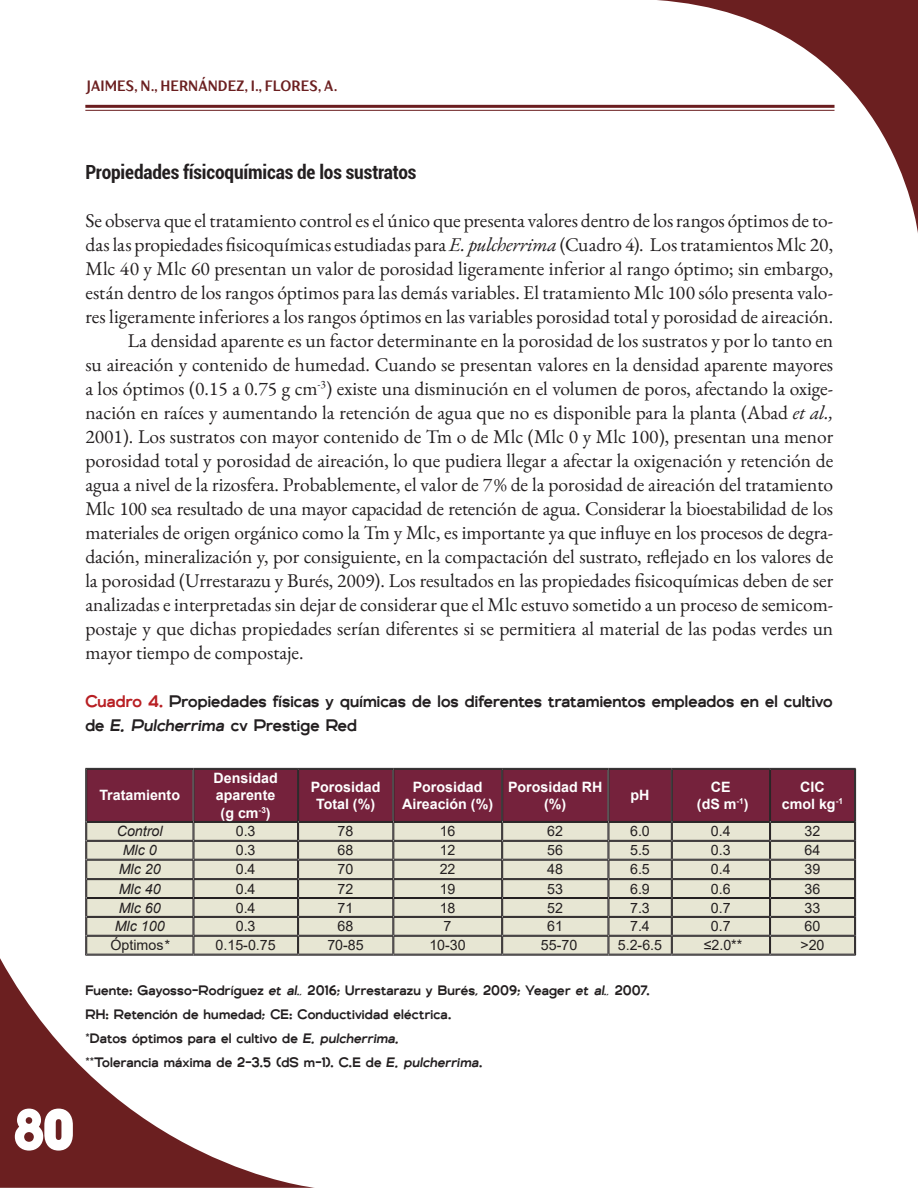
<style>
.page{position:relative;width:918px;height:1188px;background:#fff}
.page>*{position:absolute;margin:0;border:0;box-sizing:border-box;transform-origin:0 0}
.t1{font:60px "Bauhaus 93";color:#fff}
.cuerpo_de_texto{font:19.5px/24px "EB Garamond";color:#231f20;text-align:justify}
.primer_párrafo{font:19.5px/24px "EB Garamond";color:#231f20;text-align:justify}
.subtitulo2{font:700 condensed 19.5px "Roboto";letter-spacing:-.01em;color:#231f20}
.titulo_cuadro{font:500 16.5px/24px "Genova";letter-spacing:.005em;color:#231f20}
.t2{font:700 15px "TT Drugs Trl Cnd";letter-spacing:.005em;color:#6b1f20}
.t3{font:14.25px "Arial";color:#231f20}
.t4{font:700 14.25px/17.1px "Arial";color:#fff;text-align:center}
.t5{font:italic 14.25px "Arial";color:#231f20}
.fuente_cuadro{font:500 13.5px "Genova";letter-spacing:.01em;color:#231f20}
.s1{font-style:italic}
.s2{color:#b81f23}
.s3{font-weight:400;font-style:italic}
</style>
<div class="page">
<svg style="left:0;top:958px;width:315px;height:230px"></svg>
<svg style="left:656px;top:0;width:262px;height:233px"></svg>
<hr style="left:85px;top:105px;width:750px;height:3px;background:#6b1d1f">
<hr style="left:85px;top:110px;width:750px;height:1px;background:#6b1d1f">
<hr style="left:85px;top:768px;width:108px;height:1px;background:#231f20">
<hr style="left:193px;top:768px;width:105px;height:1px;background:#231f20">
<hr style="left:298px;top:768px;width:95px;height:1px;background:#231f20">
<hr style="left:393px;top:768px;width:109px;height:1px;background:#231f20">
<hr style="left:502px;top:768px;width:106px;height:1px;background:#231f20">
<hr style="left:608px;top:768px;width:64px;height:1px;background:#231f20">
<hr style="left:672px;top:768px;width:98px;height:1px;background:#231f20">
<hr style="left:770px;top:768px;width:86px;height:1px;background:#231f20">
<svg style="left:85px;top:769px;width:771px;height:186px;background:#b59d99"></svg>
<hr style="left:87px;top:954px;width:106px;height:1px;background:#231f20">
<hr style="left:85px;top:955px;width:108px;height:1px;background:#231f20">
<hr style="left:194px;top:954px;width:104px;height:1px;background:#231f20">
<hr style="left:193px;top:955px;width:105px;height:1px;background:#231f20">
<hr style="left:298px;top:954px;width:95px;height:1px;background:#231f20">
<hr style="left:298px;top:955px;width:95px;height:1px;background:#231f20">
<hr style="left:394px;top:954px;width:108px;height:1px;background:#231f20">
<hr style="left:393px;top:955px;width:109px;height:1px;background:#231f20">
<hr style="left:503px;top:954px;width:105px;height:1px;background:#231f20">
<hr style="left:502px;top:955px;width:106px;height:1px;background:#231f20">
<hr style="left:609px;top:954px;width:63px;height:1px;background:#231f20">
<hr style="left:608px;top:955px;width:64px;height:1px;background:#231f20">
<hr style="left:672px;top:954px;width:98px;height:1px;background:#231f20">
<hr style="left:672px;top:955px;width:98px;height:1px;background:#231f20">
<hr style="left:770px;top:954px;width:85px;height:1px;background:#231f20">
<hr style="left:770px;top:955px;width:86px;height:1px;background:#231f20">
<p class="t2" style="left:87px;top:76px;width:252px">JAIMES, N., HERNÁNDEZ, I., FLORES, A.</p>
<p class="subtitulo2" style="left:85px;top:158px;width:333px">Propiedades físicoquímicas de los sustratos</p>
<p class="primer_párrafo" style="left:85px;top:208px;width:749px">Se observa que el tratamiento control es el único que presenta valores dentro de los rangos óptimos de to&shy;das las propiedades fisicoquímicas estudiadas para <span class="s1">E. pulcherrima</span> (Cuadro 4). Los tratamientos Mlc 20, Mlc 40 y Mlc 60 presentan un valor de porosidad ligeramente inferior al rango óptimo; sin embargo, están dentro de los rangos óptimos para las demás variables. El tratamiento Mlc 100 sólo presenta valo&shy;res ligeramente inferiores a los rangos óptimos en las variables porosidad total y porosidad de aireación.</p>
<p class="cuerpo_de_texto" style="left:85px;top:328px;width:749px;text-indent:43px">La densidad aparente es un factor determinante en la porosidad de los sustratos y por lo tanto en su aireación y contenido de humedad. Cuando se presentan valores en la densidad aparente mayores a los óptimos (0.15 a 0.75 g cm<sup>-3</sup>) existe una disminución en el volumen de poros, afectando la oxige&shy;nación en raíces y aumentando la retención de agua que no es disponible para la planta (Abad <span class="s1">et al., </span>2001). Los sustratos con mayor contenido de Tm o de Mlc (Mlc 0 y Mlc 100), presentan una menor porosidad total y porosidad de aireación, lo que pudiera llegar a afectar la oxigenación y retención de agua a nivel de la rizosfera. Probablemente, el valor de 7 % de la porosidad de aireación del tratamiento Mlc 100 sea resultado de una mayor capacidad de retención de agua. Considerar la bioestabilidad de los materiales de origen orgánico como la Tm y Mlc, es importante ya que influye en los procesos de degra&shy;dación, mineralización y, por consiguiente, en la compactación del sustrato, reflejado en los valores de la porosidad (Urrestarazu y Burés, 2009). Los resultados en las propiedades fisicoquímicas deben de ser analizadas e interpretadas sin dejar de considerar que el Mlc estuvo sometido a un proceso de semicom&shy;postaje y que dichas propiedades serían diferentes si se permitiera al material de las podas verdes un mayor tiempo de compostaje.</p>
<p class="titulo_cuadro" style="left:85px;top:689px;width:749px"><span class="s2">Cuadro 4.</span> Propiedades físicas y químicas de los diferentes tratamientos empleados en el cultivo de <span class="s1">E. Pulcherrima</span> cv Prestige Red</p>
<p class="t4" style="left:99px;top:787px;width:82px">Tratamiento</p>
<p class="t4" style="left:214px;top:770px;width:66px">Densidad aparente (g cm<sup>-3</sup>)</p>
<p class="t4" style="left:311px;top:779px;width:71px">Porosidad<br>Total (%)</p>
<p class="t4" style="left:402px;top:779px;width:93px">Porosidad<br>Aireación (%)</p>
<p class="t4" style="left:508px;top:779px;width:96px">Porosidad RH (%)</p>
<p class="t4" style="left:631px;top:787px;width:20px">pH</p>
<p class="t4" style="left:711px;top:779px;width:21px">CE</p>
<p class="t4" style="left:697px;top:796px;width:53px">(dS m<sup>-1</sup>)</p>
<p class="t4" style="left:800px;top:779px;width:26px">CIC</p>
<p class="t4" style="left:782px;top:796px;width:63px">cmol kg<sup>-1</sup></p>
<p class="t5" style="left:117px;top:822px;width:47px">Control</p>
<p class="t3" style="left:236px;top:822px;width:21px">0.3</p>
<p class="t3" style="left:338px;top:822px;width:17px">78</p>
<p class="t3" style="left:440px;top:822px;width:17px">16</p>
<p class="t3" style="left:547px;top:822px;width:17px">62</p>
<p class="t3" style="left:630px;top:822px;width:21px">6.0</p>
<p class="t3" style="left:711px;top:822px;width:21px">0.4</p>
<p class="t3" style="left:805px;top:822px;width:17px">32</p>
<p class="t5" style="left:123px;top:841px;width:36px">Mlc 0</p>
<p class="t3" style="left:236px;top:841px;width:21px">0.3</p>
<p class="t3" style="left:338px;top:841px;width:17px">68</p>
<p class="t3" style="left:440px;top:841px;width:17px">12</p>
<p class="t3" style="left:547px;top:841px;width:17px">56</p>
<p class="t3" style="left:630px;top:841px;width:21px">5.5</p>
<p class="t3" style="left:711px;top:841px;width:21px">0.3</p>
<p class="t3" style="left:805px;top:841px;width:17px">64</p>
<p class="t5" style="left:119px;top:860px;width:43px">Mlc 20</p>
<p class="t3" style="left:236px;top:860px;width:21px">0.4</p>
<p class="t3" style="left:338px;top:860px;width:17px">70</p>
<p class="t3" style="left:440px;top:860px;width:17px">22</p>
<p class="t3" style="left:547px;top:860px;width:17px">48</p>
<p class="t3" style="left:630px;top:860px;width:21px">6.5</p>
<p class="t3" style="left:711px;top:860px;width:21px">0.4</p>
<p class="t3" style="left:805px;top:860px;width:17px">39</p>
<p class="t5" style="left:119px;top:879px;width:43px">Mlc 40</p>
<p class="t3" style="left:236px;top:879px;width:21px">0.4</p>
<p class="t3" style="left:338px;top:879px;width:17px">72</p>
<p class="t3" style="left:440px;top:879px;width:17px">19</p>
<p class="t3" style="left:547px;top:879px;width:17px">53</p>
<p class="t3" style="left:630px;top:879px;width:21px">6.9</p>
<p class="t3" style="left:711px;top:879px;width:21px">0.6</p>
<p class="t3" style="left:805px;top:879px;width:17px">36</p>
<p class="t5" style="left:119px;top:898px;width:43px">Mlc 60</p>
<p class="t3" style="left:236px;top:898px;width:21px">0.4</p>
<p class="t3" style="left:338px;top:898px;width:17px">71</p>
<p class="t3" style="left:440px;top:898px;width:17px">18</p>
<p class="t3" style="left:547px;top:898px;width:17px">52</p>
<p class="t3" style="left:630px;top:898px;width:21px">7.3</p>
<p class="t3" style="left:711px;top:898px;width:21px">0.7</p>
<p class="t3" style="left:805px;top:898px;width:17px">33</p>
<p class="t5" style="left:115px;top:917px;width:51px">Mlc 100</p>
<p class="t3" style="left:236px;top:917px;width:21px">0.3</p>
<p class="t3" style="left:338px;top:917px;width:17px">68</p>
<p class="t3" style="left:444px;top:917px;width:9px">7</p>
<p class="t3" style="left:547px;top:917px;width:17px">61</p>
<p class="t3" style="left:630px;top:917px;width:21px">7.4</p>
<p class="t3" style="left:711px;top:917px;width:21px">0.7</p>
<p class="t3" style="left:805px;top:917px;width:17px">60</p>
<p class="t3" style="left:110px;top:935px;width:60px">Óptimos<span class="s1">*</span></p>
<p class="t3" style="left:216px;top:935px;width:62px">0.15-0.75</p>
<p class="t3" style="left:327px;top:935px;width:38px">70-85</p>
<p class="t3" style="left:429px;top:935px;width:38px">10-30</p>
<p class="t3" style="left:541px;top:935px;width:38px">55-70</p>
<p class="t3" style="left:618px;top:935px;width:46px">5.2-6.5</p>
<p class="t3" style="left:704px;top:935px;width:40px">≤2.0**</p>
<p class="t3" style="left:800px;top:935px;width:26px">&gt;20</p>
<p class="fuente_cuadro" style="left:85px;top:982px;width:566px">Fuente: Gayosso-Rodríguez <span class="s1">et al</span><span class="s3">.,</span> 2016; Urrestarazu y Burés, 2009; Yeager <span class="s1">et al</span><span class="s3">.,</span> 2007.</p>
<p class="fuente_cuadro" style="left:85px;top:1006px;width:367px">RH: Retención de humedad; CE: Conductividad eléctrica.</p>
<p class="fuente_cuadro" style="left:85px;top:1030px;width:315px">*Datos óptimos para el cultivo de <span class="s1">E. pulcherrima.</span></p>
<p class="fuente_cuadro" style="left:85px;top:1054px;width:398px">**Tolerancia máxima de 2-3.5 (dS m-1). C.E de <span class="s1">E. pulcherrima</span>.</p>
<h1 class="t1" style="left:12px;top:1096px;width:65px">80</h1>
</div>
